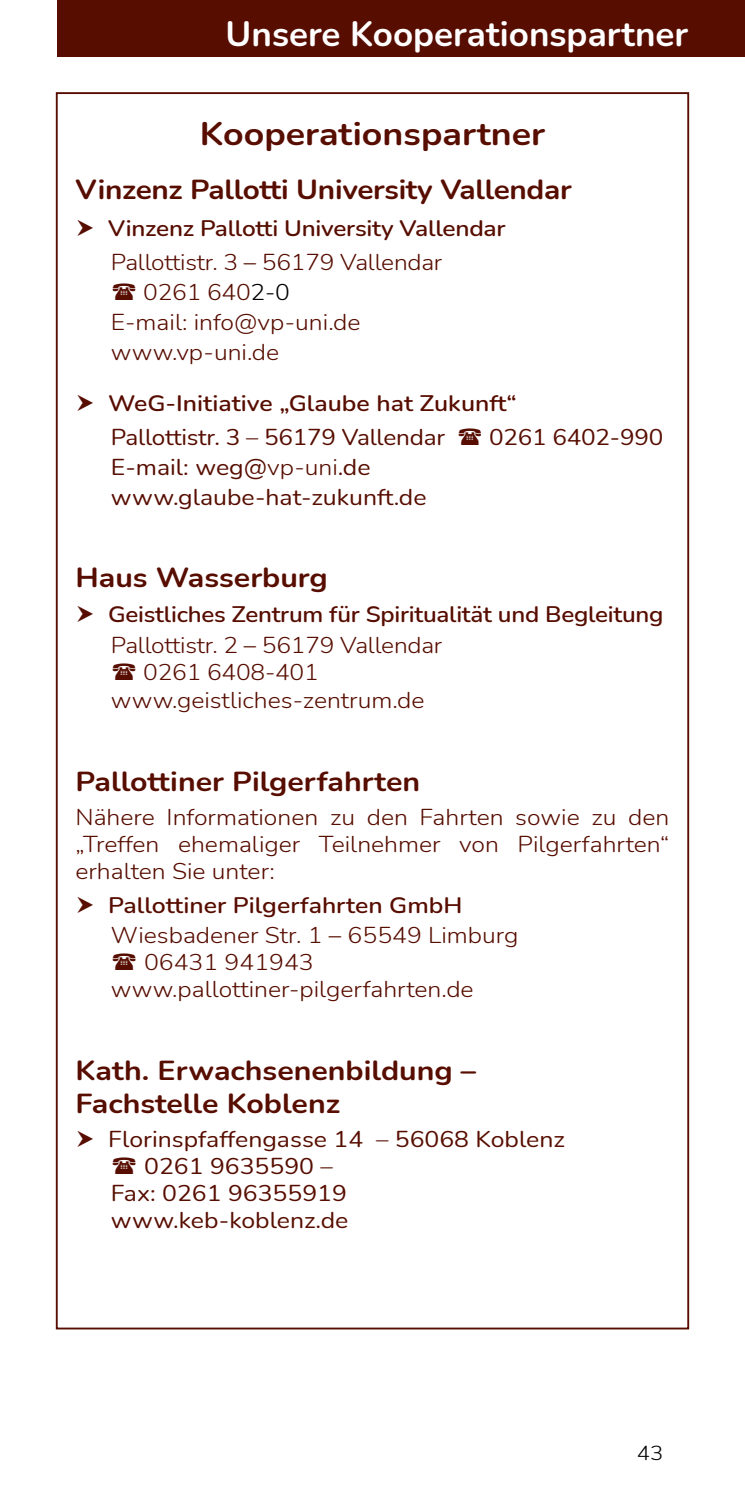
<style>
.page{position:relative;width:745px;height:1489px;background:#fff}
.page>*{position:absolute;margin:0;border:0;box-sizing:border-box;transform-origin:0 0}
.t1{font:700 35px "Nunito";color:#fff}
.t2{font:700 32.5px "Nunito";color:#570d00;scale:1.1 1}
.t3{font:700 27.5px/33px "Nunito";color:#570d00;scale:1.1 1}
.t4{font:700 27.5px "Nunito";color:#570d00;scale:1.08 1}
.t5{font:300 22.5px/27px "Nunito";color:#570d00;text-align:justify;scale:1.1 1}
.t6{font:22.5px/30px "Nunito";color:#570d00;scale:1.1 1}
.t7{font:300 22.5px "Nunito";color:#570d00;scale:1.09 1}
.t8{font:600 22.5px "Nunito";letter-spacing:-.01em;color:#570d00;scale:1.1 1}
.t9{font:600 22.5px "Nunito";letter-spacing:-.01em;color:#570d00;scale:1.07 1}
.t10{font:22.5px "Nunito";color:#570d00;scale:1.08 1}
.t11{font:600 22.5px "Nunito";letter-spacing:-.01em;color:#570d00;scale:1.08 1}
.t12{font:300 20px "Nunito";color:#000;scale:1.1 1}
.s1{color:#000}
.s2{font-weight:300}
</style>
<div class="page">
<div style="left:57px;top:0;width:687px;height:57px;background:#570d00"></div>
<h1 class="t1" style="left:225px;top:9px;width:464px">Unsere Kooperationspartner</h1>
<h2 class="t2" style="left:200px;top:110px;width:315px">Kooperationspartner</h2>
<p class="t4" style="left:75px;top:170px;width:461px">Vinzenz Pallotti University Vallendar</p>
<p class="t11" style="left:108px;top:212px;width:369px">Vinzenz Pallotti University Vallendar</p>
<p class="t7" style="left:111px;top:246px;width:305px">Pallottistr. 3 – 56179 Vallendar</p>
<p class="t7" style="left:143px;top:276px;width:136px">0261 640<span class="s1">2-0</span></p>
<p class="t5" style="left:111px;top:307px;width:228px">E-mail: info@vp-uni.de</p>
<p class="t5" style="left:111px;top:337px;width:154px">www.vp-uni.de</p>
<p class="t8" style="left:108px;top:387px;width:372px">WeG-Initiative „Glaube hat Zukunft“</p>
<p class="t10" style="left:111px;top:421px;width:311px">Pallottistr. 3 – 56179 Vallendar</p>
<p class="t10" style="left:488px;top:421px;width:163px">0261 6402-990</p>
<p class="t6" style="left:111px;top:451px;width:288px">E-mail: weg@<span class="s2">vp-uni</span>.de www.glaube-hat-zukunft.de</p>
<p class="t3" style="left:75px;top:560px;width:231px">Haus Wasserburg</p>
<p class="t9" style="left:108px;top:598px;width:520px">Geistliches Zentrum für Spiritualität und Begleitung</p>
<p class="t7" style="left:111px;top:629px;width:305px">Pallottistr. 2 – 56179 Vallendar</p>
<p class="t7" style="left:143px;top:657px;width:162px">0261 6408-401</p>
<p class="t5" style="left:111px;top:685px;width:286px">www.geistliches-zentrum.de</p>
<p class="t3" style="left:75px;top:763px;width:314px">Pallottiner Pilgerfahrten</p>
<p class="t5" style="left:75px;top:802px;width:541px">Nähere Informationen zu den Fahrten sowie zu den „Treffen ehemaliger Teilnehmer von Pilgerfahrten“ erhalten Sie unter:</p>
<p class="t8" style="left:108px;top:889px;width:323px">Pallottiner Pilgerfahrten GmbH</p>
<p class="t5" style="left:111px;top:921px;width:372px">Wiesbadener Str. 1 – 65549 Limburg</p>
<p class="t5" style="left:144px;top:948px;width:156px">06431 941943</p>
<p class="t5" style="left:111px;top:975px;width:331px">www.pallottiner-pilgerfahrten.de</p>
<p class="t3" style="left:75px;top:1052px;width:365px">Kath. Erwachsenenbildung –<br>Fachstelle Koblenz</p>
<p class="t6" style="left:108px;top:1123px;width:416px">Florinspfaffengasse 14 – 56068 Koblenz</p>
<p class="t6" style="left:144px;top:1150px;width:173px">0261 9635590 –</p>
<p class="t6" style="left:111px;top:1177px;width:216px">Fax: 0261 96355919</p>
<p class="t6" style="left:111px;top:1204px;width:217px">www.keb-koblenz.de</p>
<p class="t12" style="left:636px;top:1438px;width:26px">43</p>
</div>
